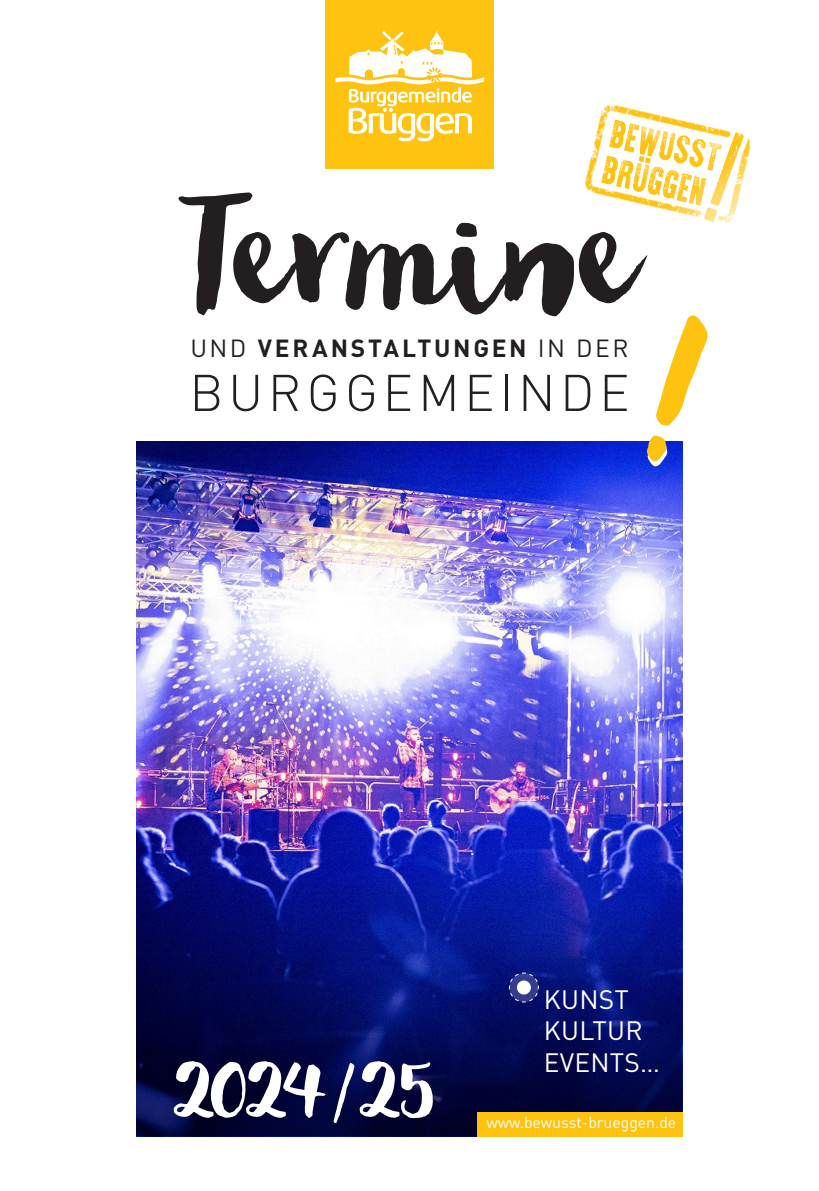
<style>
.page{position:relative;width:819px;height:1191px;background:#fff}
.page>*{position:absolute;margin:0;border:0;box-sizing:border-box;transform-origin:0 0}
.t1{font:154px "Wanderlust Letters Pro";color:#231f20}
.t2{font:68.25px "Wanderlust Letters Pro";letter-spacing:-.015em;color:#fff}
.t3{font:300 50.75px "DIN Pro";letter-spacing:.095em;color:#231f20}
.t4{font:26.25px/31.5px "DIN Pro";letter-spacing:.01em;color:#fff}
.t5{font:700 24.5px "DIN Pro";letter-spacing:.115em;color:#231f20}
.t6{font:15.75px "DIN Pro";color:#fff}
.s1{font-weight:400}
</style>
<div class="page">
<img style="left:136px;top:441px;width:546px;height:422px">
<svg style="left:136px;top:863px;width:546px;height:273px;background:#050f69"></svg>
<svg style="left:508px;top:972px;width:31px;height:30px"></svg>
<div style="left:517px;top:980px;width:14px;height:14px;background:#fff;border-radius:50%"></div>
<div style="left:476px;top:1111px;width:206px;height:25px;background:#fec210"></div>
<img style="left:585px;top:104px;width:166px;height:119px">
<svg style="left:601px;top:120px;width:142px;height:102px"></svg>
<div style="left:325px;top:0;width:169px;height:169px;background:#fec210"></div>
<svg style="left:335px;top:30px;width:149px;height:111px"></svg>
<svg style="left:644px;top:441px;width:39px;height:26px"></svg>
<h1 class="t1" style="left:179px;top:163px;width:462px">Termine</h1>
<h3 class="t5" style="left:190px;top:332px;width:439px"><span class="s1">UND</span> VERANSTALTUNGEN <span class="s1">IN DER</span></h3>
<h3 class="t3" style="left:189px;top:358px;width:441px">BURGGEMEINDE</h3>
<h2 class="t2" style="left:176px;top:1050px;width:263px">2024 / 25</h2>
<h3 class="t4" style="left:543px;top:982px;width:118px">KUNST<br>KULTUR<br>EVENTS…</h3>
<p class="t6" style="left:486px;top:1112px;width:191px">www.bewusst-brueggen.de</p>
</div>
